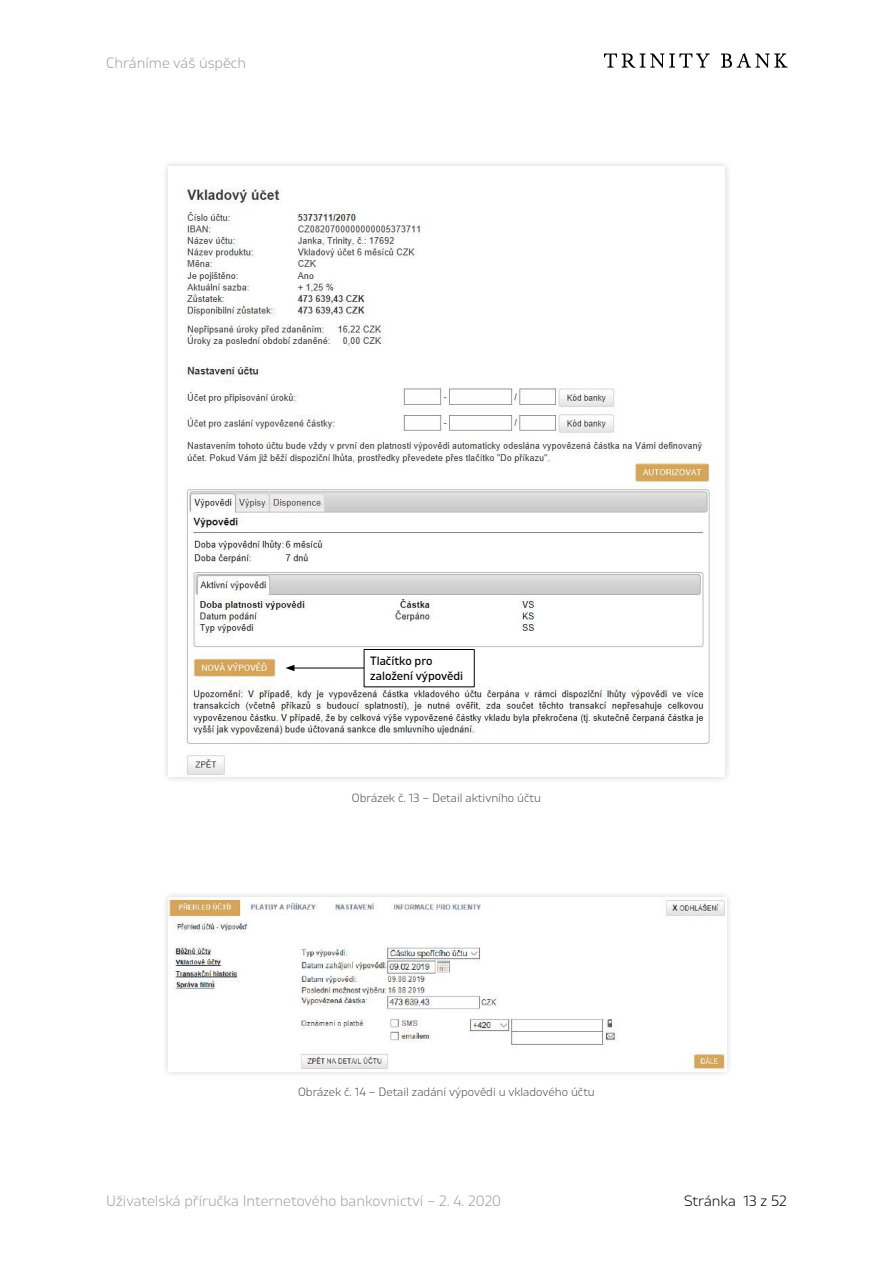
<style>
.page{position:relative;width:893px;height:1263px;background:#fff}
.page>*{position:absolute;margin:0;border:0;box-sizing:border-box;transform-origin:0 0}
.t1{font:300 15px "Gilam";color:#9d9d9c}
.t2{font:300 15px "Gilam";color:#000}
.t3{font:300 12px "Gilam";color:#4a4a49}
.t4{font:12px/15px "Gilam";color:#000}
</style>
<div class="page">
<svg style="left:721px;top:53px;width:66px;height:15px"></svg>
<svg style="left:604px;top:53px;width:106px;height:15px"></svg>
<div style="left:161px;top:160px;width:571px;height:624px;background:#000;opacity:.15"></div>
<img style="left:187px;top:188px;width:523px;height:587px">
<div style="left:161px;top:890px;width:572px;height:188px;background:#f8f8f8"></div>
<img style="left:168px;top:897px;width:557px;height:173px">
<hr style="left:292px;top:668px;width:174px;height:1px;background:#000">
<svg style="left:285px;top:665px;width:9px;height:6px"></svg>
<div style="left:364px;top:649px;width:110px;height:38px;background:#fff"></div>
<div style="left:364px;top:649px;width:110px;height:38px;border:1px solid #000"></div>
<p class="t1" style="left:106px;top:51px;width:141px">Chráníme váš úspěch</p>
<p class="t4" style="left:370px;top:653px;width:94px">Tlačítko pro založení výpovědi</p>
<p class="t3" style="left:352px;top:789px;width:191px">Obrázek č. 13 – Detail aktivního účtu</p>
<p class="t3" style="left:298px;top:1083px;width:298px">Obrázek č. 14 – Detail zadání výpovědi u vkladového účtu</p>
<p class="t1" style="left:106px;top:1189px;width:396px">Uživatelská příručka Internetového bankovnictví – 2. 4. 2020</p>
<p class="t2" style="left:684px;top:1189px;width:104px">Stránka 13 z 52</p>
</div>
